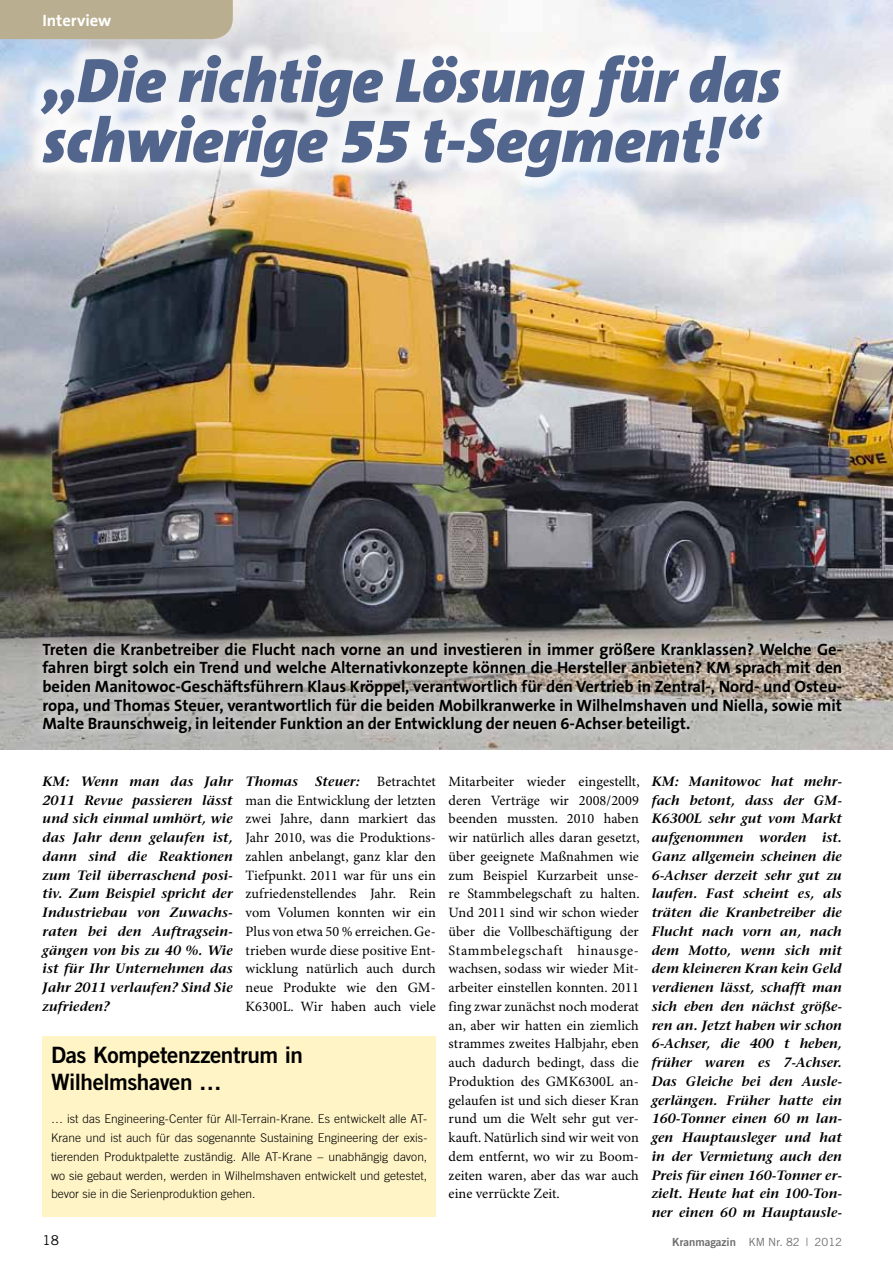
<style>
.page{position:relative;width:893px;height:1263px;background:#fff}
.page>*{position:absolute;margin:0;border:0;box-sizing:border-box;transform-origin:0 0}
.t1{font:italic 900 63px/60px "The Sans B9";color:#51658d}
.t2{font:22.5px/27px "Trade Gothic Bold Two";letter-spacing:-.02em;color:#000}
.t3{font:700 16.5px/18.8px "The Sans B7";letter-spacing:-.005em;color:#000;text-align:justify}
.t4{font:700 16.5px "The Sans B7";color:#fff}
.t5{font:14.25px/18.8px "Minion Pro";letter-spacing:.005em;color:#000;text-align:justify}
.t6{font:italic 600 13.5px/18.8px "Stone Serif";letter-spacing:.005em;color:#000;text-align:justify}
.t7{font:13.5px "Trade Gothic";color:#000}
.t8{font:300 12px/18.8px "Trade Gothic";color:#000;text-align:justify}
.t9{font:11.25px "Trade Gothic";color:#6e6e6e}
.s1{font-family:"Minion Pro";font-weight:400;font-style:normal;font-size:14.25px}
.s2{font-family:"Trade Gothic Bold Two"}
</style>
<div class="page">
<img style="left:0;top:0;width:893px;height:750px">
<div style="left:0;top:0;width:233px;height:39px;background:#baae90"></div>
<div style="left:23px;top:37px;width:772px;height:155px;background:#fff;opacity:.75"></div>
<div style="left:33px;top:632px;width:816px;height:110px;background:#fff;opacity:.75"></div>
<div style="left:43px;top:1036px;width:393px;height:180px;background:#fff4c5"></div>
<p class="t4" style="left:43px;top:12px;width:70px">Interview</p>
<h1 class="t1" style="left:43px;top:53px;width:740px">„Die richtige Lösung für das schwierige 55 t-Segment!“</h1>
<p class="t3" style="left:43px;top:640px;width:801px">Treten die Kranbetreiber die Flucht nach vorne an und investieren in immer größere Kranklassen? Welche Ge&shy;fahren birgt solch ein Trend und welche Alternativkonzepte können die Hersteller anbieten? KM sprach mit den beiden Manitowoc-Geschäftsführern Klaus Kröppel, verantwortlich für den Vertrieb in Zentral-, Nord- und Osteu&shy;ropa, und Thomas Steuer, verantwortlich für die beiden Mobilkranwerke in Wilhelmshaven und Niella, sowie mit Malte Braunschweig, in leitender Funktion an der Entwicklung der neuen 6-Achser beteiligt.</p>
<p class="t6" style="left:43px;top:772px;width:192px">KM: Wenn man das Jahr 2011 Revue passieren lässt und sich einmal umhört, wie das Jahr denn gelaufen ist, dann sind die Reaktionen zum Teil überraschend posi&shy;tiv. Zum Beispiel spricht der Industriebau von Zuwachs&shy;raten bei den Auftragsein&shy;gängen von bis zu 40 %. Wie ist für Ihr Unternehmen das Jahr 2011 verlaufen? Sind Sie zufrieden?</p>
<p class="t6" style="left:246px;top:772px;width:192px">Thomas Steuer: <span class="s1">Betrachtet</span></p>
<p class="t5" style="left:246px;top:791px;width:192px">man die Entwicklung der letzten zwei Jahre, dann markiert das Jahr 2010, was die Produktions&shy;zahlen anbelangt, ganz klar den Tiefpunkt. 2011 war für uns ein zufriedenstellendes Jahr. Rein vom Volumen konnten wir ein Plus von etwa 50 % erreichen. Ge&shy;trieben wurde diese positive Ent&shy;wicklung natürlich auch durch neue Produkte wie den GM-K6300L. Wir haben auch viele</p>
<h2 class="t2" style="left:51px;top:1041px;width:253px">Das Kompetenzzentrum in<br>Wilhelmshaven …</h2>
<p class="t8" style="left:51px;top:1109px;width:378px">… ist das Engineering-Center für All-Terrain-Krane. Es entwickelt alle AT-Krane und ist auch für das sogenannte Sustaining Engineering der exis&shy;tierenden Produktpalette zuständig. Alle AT-Krane – unabhängig davon, wo sie gebaut werden, werden in Wilhelmshaven entwickelt und getestet, bevor sie in die Serienproduktion gehen.</p>
<p class="t5" style="left:449px;top:772px;width:193px">Mitarbeiter wieder eingestellt, deren Verträge wir 2008/2009 beenden mussten. 2010 haben wir natürlich alles daran gesetzt, über geeignete Maßnahmen wie zum Beispiel Kurzarbeit unse&shy;re Stammbelegschaft zu halten.<br>Und 2011 sind wir schon wieder über die Vollbeschäftigung der Stammbelegschaft hinausge&shy;wachsen, sodass wir wieder Mit&shy;arbeiter einstellen konnten. 2011 fing zwar zunächst noch moderat an, aber wir hatten ein ziemlich strammes zweites Halbjahr, eben auch dadurch bedingt, dass die Produktion des GMK6300L an&shy;gelaufen ist und sich dieser Kran rund um die Welt sehr gut ver&shy;kauft. Natürlich sind wir weit von dem entfernt, wo wir zu Boom&shy;zeiten waren, aber das war auch eine verrückte Zeit.</p>
<p class="t6" style="left:652px;top:772px;width:192px">KM: Manitowoc hat mehr&shy;fach betont, dass der GM-K6300L sehr gut vom Markt aufgenommen worden ist.<br>Ganz allgemein scheinen die 6-Achser derzeit sehr gut zu laufen. Fast scheint es, als träten die Kranbetreiber die Flucht nach vorn an, nach dem Motto, wenn sich mit dem kleineren Kran kein Geld verdienen lässt, schafft man sich eben den nächst größe&shy;ren an. Jetzt haben wir schon 6-Achser, die 400 t heben, früher waren es 7-Achser.<br>Das Gleiche bei den Ausle&shy;gerlängen. Früher hatte ein 160-Tonner einen 60 m lan&shy;gen Hauptausleger und hat in der Vermietung auch den Preis für einen 160-Tonner er&shy;zielt. Heute hat ein 100-Ton&shy;ner einen 60 m Hauptausle-</p>
<p class="t7" style="left:43px;top:1232px;width:18px">18</p>
<p class="t9" style="left:672px;top:1235px;width:171px"><span class="s2">Kranmagazin</span> KM Nr. 82 | 2012</p>
</div>
